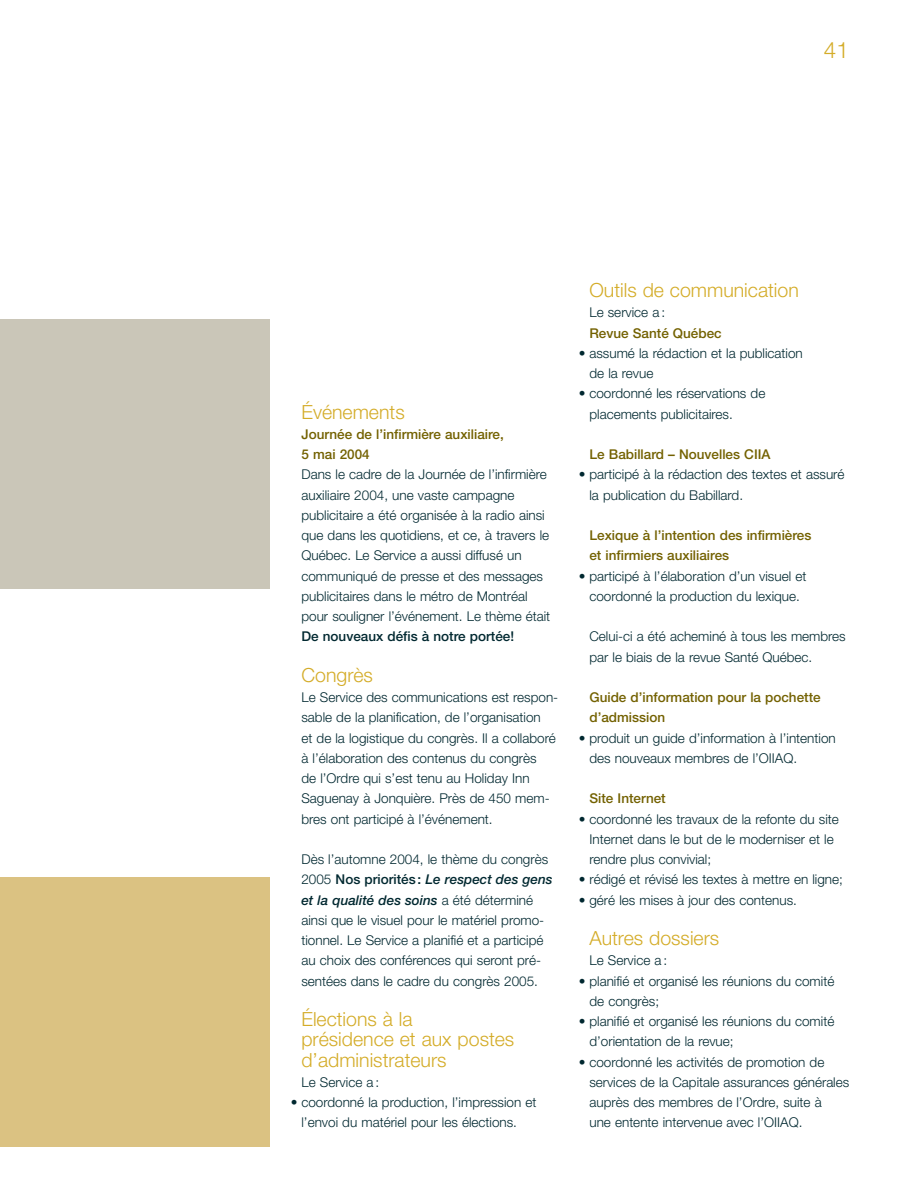
<style>
.page{position:relative;width:918px;height:1188px;background:#fff}
.page>*{position:absolute;margin:0;border:0;box-sizing:border-box;transform-origin:0 0}
.t1{font:300 22.5px "Helvetica Neue";color:#d4ac28}
.t2{font:300 19.5px/20.2px "Helvetica Neue";color:#d4ac28}
.t3{font:300 13.5px/20.2px "Helvetica Neue";color:#002830}
.t4{font:500 13.5px/20.2px "Helvetica Neue";color:#736100}
.t5{font:500 13.5px "Helvetica Neue";color:#002830}
.s1{font-weight:500}
.s2{font-weight:500;font-style:italic}
</style>
<div class="page">
<div style="left:0;top:320px;width:270px;height:270px;background:#cac6b8"></div>
<div style="left:0;top:878px;width:270px;height:270px;background:#dbc282"></div>
<h1 class="t1" style="left:824px;top:42px;width:27px">41</h1>
<h2 class="t2" style="left:301px;top:403px;width:105px">Événements</h2>
<p class="t4" style="left:301px;top:425px;width:204px">Journée de l’infirmière auxiliaire,<br>5 mai 2004</p>
<p class="t3" style="left:301px;top:466px;width:250px">Dans le cadre de la Journée de l’infirmière auxiliaire 2004, une vaste campagne publicitaire a été organisée à la radio ainsi que dans les quotidiens, et ce, à travers le Québec. Le Service a aussi diffusé un communiqué de presse et des messages publicitaires dans le métro de Montréal pour souligner l’événement. Le thème était</p>
<p class="t5" style="left:301px;top:632px;width:214px">De nouveaux défis à notre portée!</p>
<h2 class="t2" style="left:301px;top:667px;width:73px">Congrès</h2>
<p class="t3" style="left:301px;top:688px;width:258px">Le Service des communications est respon&shy;sable de la planification, de l’organisation<br>et de la logistique du congrès. Il a collaboré à l’élaboration des contenus du congrès<br>de l’Ordre qui s’est tenu au Holiday Inn Saguenay à Jonquière. Près de 450 mem&shy;bres ont participé à l’événement.</p>
<p class="t3" style="left:301px;top:850px;width:253px">Dès l’automne 2004, le thème du congrès 2005 <span class="s1">Nos priorités :</span> <span class="s2">Le respect des gens et la qualité des soins</span> a été déterminé ainsi que le visuel pour le matériel promo&shy;tionnel. Le Service a planifié et a participé au choix des conférences qui seront pré&shy;sentées dans le cadre du congrès 2005.</p>
<h2 class="t2" style="left:301px;top:1011px;width:214px">Élections à la<br>présidence et aux postes d’administrateurs</h2>
<p class="t3" style="left:301px;top:1073px;width:79px">Le Service a :</p>
<p class="t3" style="left:301px;top:1093px;width:237px;text-indent:-11px">• coordonné la production, l’impression et l’envoi du matériel pour les élections.</p>
<h2 class="t2" style="left:589px;top:282px;width:211px">Outils de communication</h2>
<p class="t3" style="left:589px;top:304px;width:77px">Le service a :</p>
<p class="t4" style="left:589px;top:324px;width:134px">Revue Santé Québec</p>
<p class="t3" style="left:589px;top:344px;width:215px;text-indent:-11px">• assumé la rédaction et la publication de la revue</p>
<p class="t3" style="left:589px;top:385px;width:177px;text-indent:-11px">• coordonné les réservations de placements publicitaires.</p>
<p class="t4" style="left:589px;top:445px;width:183px">Le Babillard – Nouvelles CIIA</p>
<p class="t3" style="left:589px;top:466px;width:257px;text-indent:-11px">• participé à la rédaction des textes et assuré la publication du Babillard.</p>
<p class="t4" style="left:589px;top:526px;width:224px">Lexique à l’intention des infirmières et infirmiers auxiliaires</p>
<p class="t3" style="left:579px;top:567px;width:229px;text-align:center">• participé à l’élaboration d’un visuel et coordonné la production du lexique.</p>
<p class="t3" style="left:589px;top:628px;width:258px">Celui-ci a été acheminé à tous les membres par le biais de la revue Santé Québec.</p>
<p class="t4" style="left:589px;top:688px;width:233px">Guide d’information pour la pochette d’admission</p>
<p class="t3" style="left:589px;top:729px;width:248px;text-indent:-11px">• produit un guide d’information à l’intention des nouveaux membres de l’OIIAQ.</p>
<p class="t4" style="left:589px;top:790px;width:78px">Site Internet</p>
<p class="t3" style="left:589px;top:810px;width:251px;text-indent:-11px">• coordonné les travaux de la refonte du site<br>Internet dans le but de le moderniser et le rendre plus convivial;</p>
<p class="t3" style="left:579px;top:871px;width:266px">• rédigé et révisé les textes à mettre en ligne;</p>
<p class="t3" style="left:579px;top:891px;width:219px">• géré les mises à jour des contenus.</p>
<h2 class="t2" style="left:589px;top:930px;width:131px">Autres dossiers</h2>
<p class="t3" style="left:589px;top:952px;width:79px">Le Service a :</p>
<p class="t3" style="left:589px;top:972px;width:246px;text-indent:-11px">• planifié et organisé les réunions du comité de congrès;</p>
<p class="t3" style="left:589px;top:1012px;width:246px;text-indent:-11px">• planifié et organisé les réunions du comité d’orientation de la revue;</p>
<p class="t3" style="left:589px;top:1053px;width:261px;text-indent:-11px">• coordonné les activités de promotion de services de la Capitale assurances générales auprès des membres de l’Ordre, suite à<br>une entente intervenue avec l’OIIAQ.</p>
</div>
